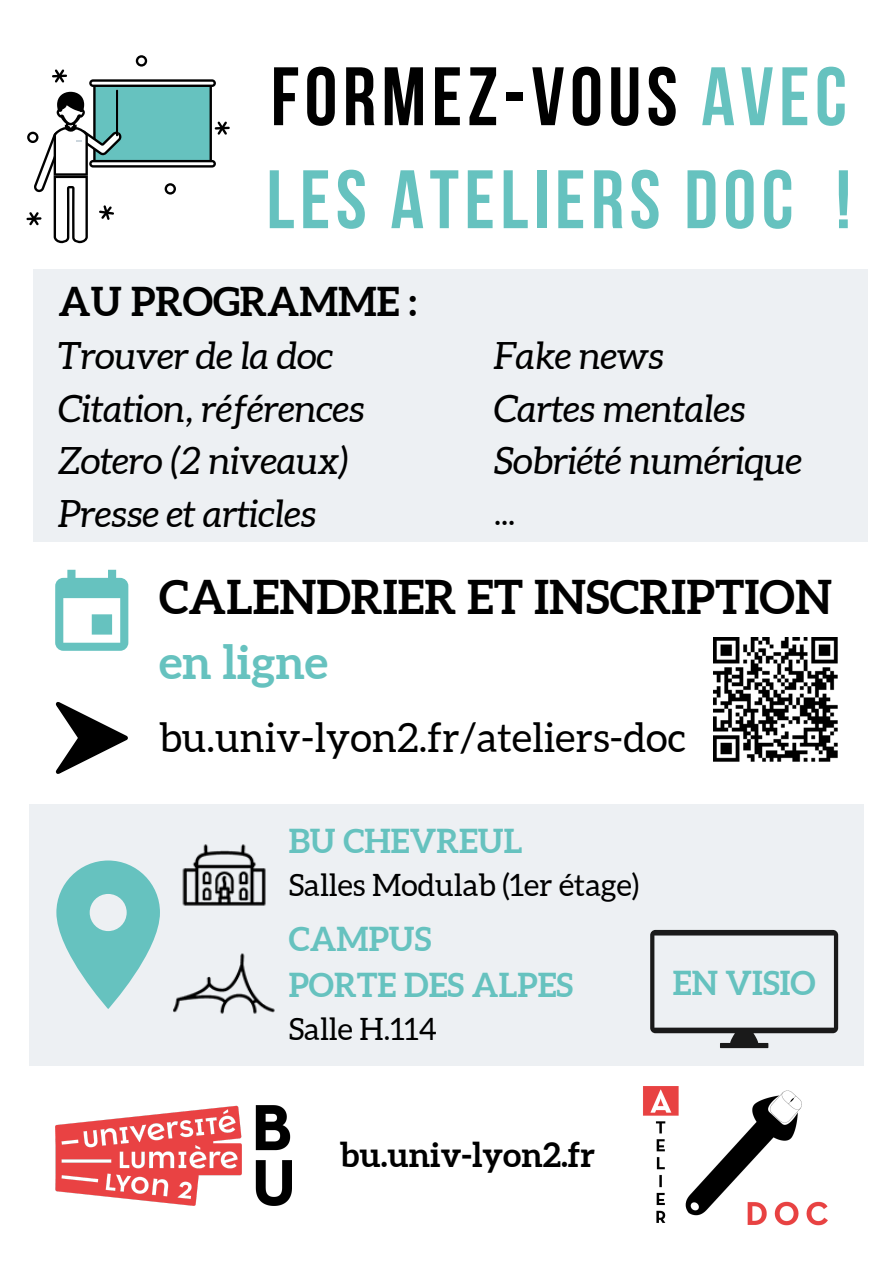
<style>
.page{position:relative;width:893px;height:1263px;background:#fff}
.page>*{position:absolute;margin:0;border:0;box-sizing:border-box;transform-origin:0 0}
.t1{font:700 82.65px/103px "Bebas Neue";letter-spacing:.065em;color:#66c2bf}
.t2{font:700 46.5px "Aleo";color:#000}
.t3{font:700 46.5px "Aleo";color:#66c2bf}
.t4{font:40.5px "Aleo";color:#000}
.t5{font:700 39.75px "Aleo";color:#000}
.t6{font:italic 37.5px/52.3px "Aleo";color:#000}
.t7{font:700 33.75px "Aleo";color:#000}
.t8{font:33.75px "Aleo";color:#000}
.t9{font:700 33px/46.1px "Aleo";color:#66c2bf}
.t10{font:30.75px "Aleo";color:#000}
.s1{color:#000}
</style>
<div class="page">
<img style="left:55px;top:1106px;width:237px;height:99px">
<img style="left:643px;top:1086px;width:185px;height:140px">
<svg style="left:26px;top:55px;width:204px;height:188px"></svg>
<div style="left:30px;top:804px;width:834px;height:261px;background:#edf0f3"></div>
<svg style="left:56px;top:860px;width:104px;height:149px"></svg>
<img style="left:173px;top:953px;width:102px;height:61px">
<img style="left:182px;top:844px;width:84px;height:62px">
<svg style="left:650px;top:930px;width:188px;height:118px"></svg>
<svg style="left:55px;top:570px;width:73px;height:81px"></svg>
<img style="left:714px;top:638px;width:124px;height:124px">
<svg style="left:55px;top:702px;width:73px;height:72px"></svg>
<div style="left:33px;top:269px;width:834px;height:273px;background:#edf0f3"></div>
<h1 class="t1" style="left:266px;top:53px;width:586px"><span class="s1">FORMEZ-VOUS</span> AVEC<br>LES ATELIERS DOC !</h1>
<p class="t5" style="left:59px;top:279px;width:360px">AU PROGRAMME :</p>
<p class="t6" style="left:59px;top:330px;width:308px">Trouver de la doc<br>Citation, références<br>Zotero (2 niveaux)<br>Presse et articles</p>
<p class="t6" style="left:494px;top:330px;width:309px">Fake news<br>Cartes mentales<br>Sobriété numérique</p>
<p class="t8" style="left:494px;top:494px;width:23px">...</p>
<p class="t2" style="left:159px;top:570px;width:674px">CALENDRIER ET INSCRIPTION</p>
<p class="t3" style="left:159px;top:635px;width:171px">en ligne</p>
<p class="t4" style="left:159px;top:715px;width:528px">bu.univ-lyon2.fr/ateliers-doc</p>
<p class="t9" style="left:289px;top:817px;width:235px">BU CHEVREUL</p>
<p class="t10" style="left:289px;top:868px;width:352px">Salles Modulab (1er étage)</p>
<p class="t9" style="left:289px;top:915px;width:286px">CAMPUS<br>PORTE DES ALPES</p>
<p class="t10" style="left:289px;top:1012px;width:150px">Salle H.114</p>
<p class="t9" style="left:673px;top:960px;width:144px">EN VISIO</p>
<p class="t7" style="left:340px;top:1135px;width:257px">bu.univ-lyon2.fr</p>
</div>
